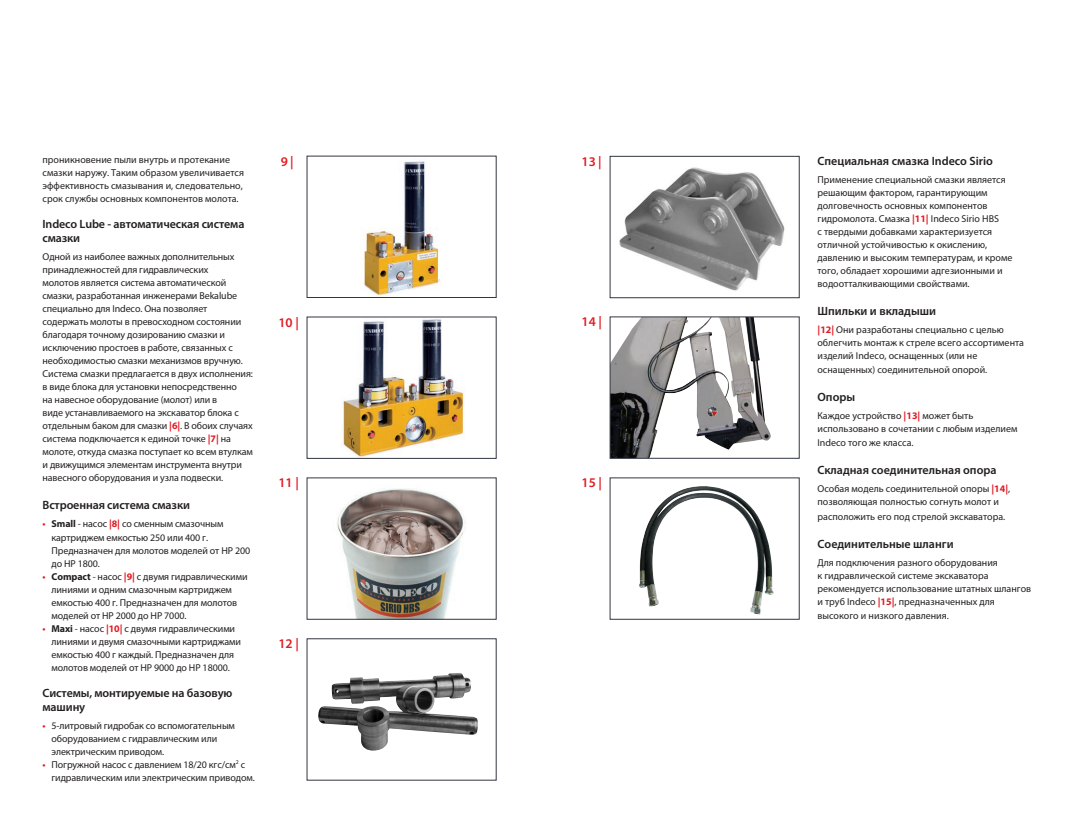
<style>
.page{position:relative;width:1078px;height:823px;background:#fff}
.page>*{position:absolute;margin:0;border:0;box-sizing:border-box;transform-origin:0 0}
.t1{font:600 13.3px "Myriad Pro";color:#e11b23}
.t2{font:600 12px/14px "Myriad Pro";color:#231f20}
.t3{font:10px/13px "Myriad Pro";letter-spacing:-.01em;color:#231f20}
.s1{font-weight:700;color:#e11b23}
.s2{font-weight:600;color:#e11b23}
.s3{font-weight:700}
</style>
<div class="page">
<img style="left:619px;top:167px;width:166px;height:124px">
<div style="left:609px;top:156px;width:190px;height:142px;border:1px solid #323640"></div>
<img style="left:611px;top:318px;width:159px;height:138px">
<img style="left:639px;top:486px;width:134px;height:128px">
<img style="left:318px;top:673px;width:160px;height:77px">
<img style="left:337px;top:488px;width:129px;height:129px">
<img style="left:364px;top:161px;width:76px;height:134px">
<img style="left:343px;top:319px;width:121px;height:137px">
<p class="t3" style="left:43px;top:153px;width:203px">проникновение пыли внутрь и протекание смазки наружу. Таким образом увеличивается эффективность смазывания и, следовательно, срок службы основных компонентов молота.</p>
<p class="t2" style="left:43px;top:217px;width:203px">Indeco Lube - автоматическая система смазки</p>
<p class="t3" style="left:43px;top:250px;width:212px">Одной из наиболее важных дополнительных принадлежностей для гидравлических<br>молотов является система автоматической смазки, разработанная инженерами Bekalube специально для Indeco. Она позволяет содержать молоты в превосходном состоянии благодаря точному дозированию смазки и исключению простоев в работе, связанных с необходимостью смазки механизмов вручную.<br>Система смазки предлагается в двух исполнения: в виде блока для установки непосредственно<br>на навесное оборудование (молот) или в<br>виде устанавливаемого на экскаватор блока с отдельным баком для смазки <span class="s1">|6|</span>. В обоих случаях система подключается к единой точке <span class="s1">|7|</span> на молоте, откуда смазка поступает ко всем втулкам и движущимся элементам инструмента внутри навесного оборудования и узла подвески.</p>
<p class="t2" style="left:43px;top:498px;width:149px">Встроенная система смазки</p>
<p class="t3" style="left:43px;top:517px;width:182px"><span class="s2">•</span> <span class="s3">Small</span> - насос <span class="s1">|8|</span> со сменным смазочным</p>
<p class="t3" style="left:52px;top:530px;width:158px">картриджем емкостью 250 или 400 г.</p>
<p class="t3" style="left:52px;top:543px;width:200px">Предназначен для молотов моделей от HP 200 до HP 1800.</p>
<p class="t3" style="left:43px;top:569px;width:206px"><span class="s2">•</span> <span class="s3">Compact</span> - насос <span class="s1">|9|</span> с двумя гидравлическими</p>
<p class="t3" style="left:52px;top:582px;width:182px">линиями и одним смазочным картриджем</p>
<p class="t3" style="left:52px;top:595px;width:187px">емкостью 400 г. Предназначен для молотов</p>
<p class="t3" style="left:52px;top:608px;width:136px">моделей от HP 2000 до HP 7000.</p>
<p class="t3" style="left:43px;top:621px;width:194px"><span class="s2">•</span> <span class="s3">Maxi</span> - насос <span class="s1">|10|</span> с двумя гидравлическими</p>
<p class="t3" style="left:52px;top:634px;width:191px">линиями и двумя смазочными картриджами</p>
<p class="t3" style="left:52px;top:647px;width:184px">емкостью 400 г каждый. Предназначен для</p>
<p class="t3" style="left:52px;top:660px;width:180px">молотов моделей от HP 9000 до HP 18000.</p>
<p class="t2" style="left:43px;top:685px;width:191px">Системы, монтируемые на базовую машину</p>
<p class="t3" style="left:52px;top:718px;width:185px;text-indent:-9px"><span class="s2">•</span> 5-литровый гидробак со вспомогательным оборудованием с гидравлическим или электрическим приводом.</p>
<p class="t3" style="left:52px;top:757px;width:205px;text-indent:-9px"><span class="s2">•</span> Погружной насос с давлением 18/20 кгс/см<sup>2</sup> с гидравлическим или электрическим приводом.</p>
<p class="t1" style="left:281px;top:153px;width:14px">9 |</p>
<p class="t1" style="left:278px;top:313px;width:22px">10 |</p>
<p class="t1" style="left:581px;top:153px;width:22px">13 |</p>
<p class="t1" style="left:581px;top:313px;width:22px">14 |</p>
<p class="t1" style="left:278px;top:474px;width:22px">11 |</p>
<p class="t1" style="left:581px;top:474px;width:22px">15 |</p>
<p class="t1" style="left:278px;top:635px;width:22px">12 |</p>
<p class="t2" style="left:817px;top:154px;width:177px">Специальная смазка Indeco Sirio</p>
<p class="t3" style="left:817px;top:173px;width:196px">Применение специальной смазки является решающим фактором, гарантирующим долговечность основных компонентов гидромолота. Смазка <span class="s1">|11|</span> Indeco Sirio HBS<br>с твердыми добавками характеризуется отличной устойчивостью к окислению, давлению и высоким температурам, и кроме того, обладает хорошими адгезионными и водоотталкивающими свойствами.</p>
<p class="t2" style="left:817px;top:304px;width:120px">Шпильки и вкладыши</p>
<p class="t3" style="left:817px;top:323px;width:208px"><span class="s1">|12|</span> Они разработаны специально с целью облегчить монтаж к стреле всего ассортимента изделий Indeco, оснащенных (или не</p>
<p class="t3" style="left:817px;top:363px;width:171px">оснащенных) соединительной опорой.</p>
<p class="t2" style="left:817px;top:390px;width:39px">Опоры</p>
<p class="t3" style="left:817px;top:409px;width:201px">Каждое устройство <span class="s1">|13|</span> может быть использовано в сочетании с любым изделием</p>
<p class="t3" style="left:817px;top:436px;width:98px">Indeco того же класса.</p>
<p class="t2" style="left:817px;top:463px;width:180px">Складная соединительная опора</p>
<p class="t3" style="left:817px;top:482px;width:194px">Особая модель соединительной опоры <span class="s1">|14|</span>, позволяющая полностью согнуть молот и</p>
<p class="t3" style="left:817px;top:509px;width:189px">расположить его под стрелой экскаватора.</p>
<p class="t2" style="left:817px;top:536px;width:138px">Соединительные шланги</p>
<p class="t3" style="left:817px;top:555px;width:215px">Для подключения разного оборудования<br>к гидравлической системе экскаватора рекомендуется использование штатных шлангов и труб Indeco <span class="s1">|15|</span>, предназначенных для</p>
<p class="t3" style="left:817px;top:608px;width:133px">высокого и низкого давления.</p>
</div>
